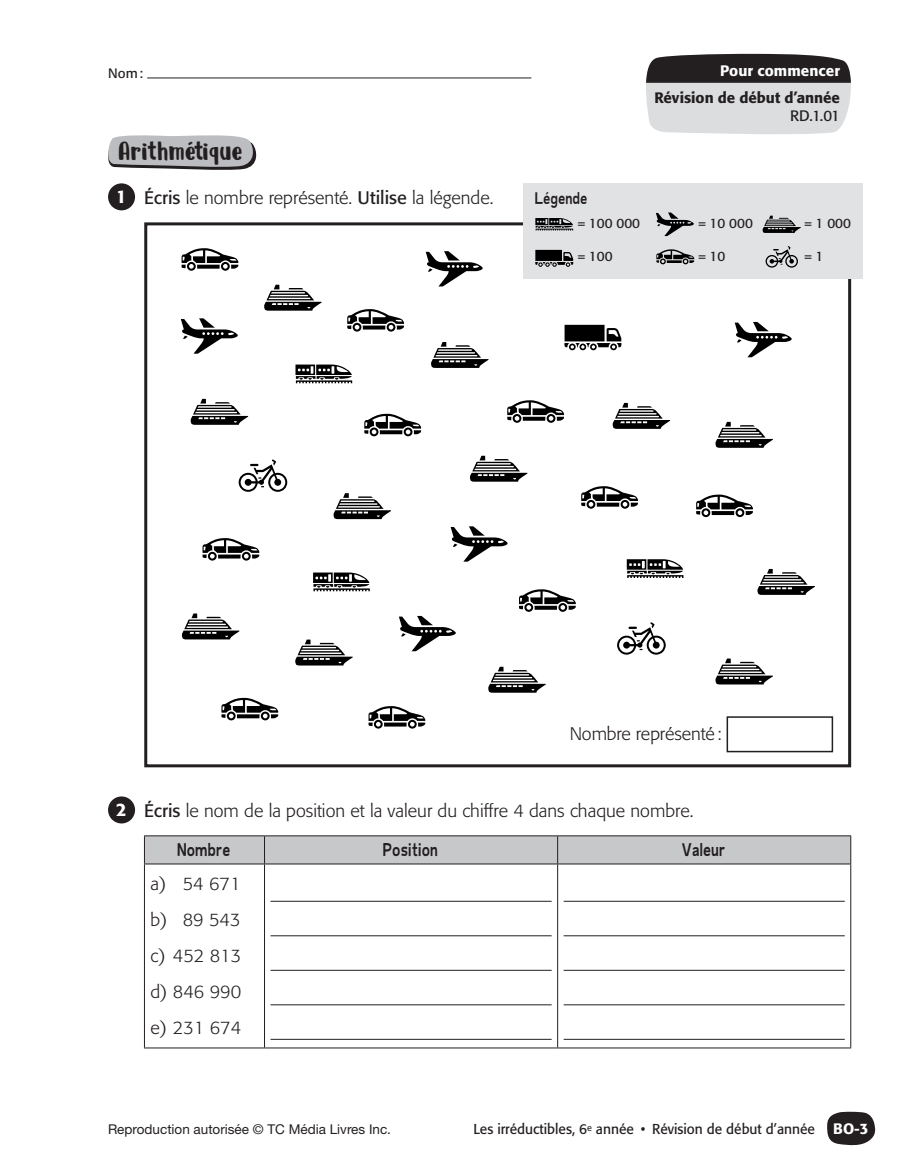
<style>
.page{position:relative;width:905px;height:1175px;background:#fff}
.page>*{position:absolute;margin:0;border:0;box-sizing:border-box;transform-origin:0 0}
.t1{font:27px "DK Millefeuille PIGE";letter-spacing:.03em;color:#231f20}
.t2{font:18px/36px "Formata Light PIGE Light";color:#231f20;text-align:justify}
.t3{font:16.5px "Burbin Casual NC";color:#231f20;scale:.9 1}
.t4{font:500 15px "Formata";color:#231f20}
.t5{font:500 15px "Formata";letter-spacing:.005em;color:#fff}
.t6{font:15px "Formata Regular PIGE Regular";color:#231f20}
.t7{font:15px "Burbin Casual NC";color:#231f20;scale:.9 1}
.t8{font:14.25px "Formata Regular PIGE Regular";color:#231f20;scale:.96 1}
.t9{font:13.5px "Helvetica Neue";color:#231f20}
.t10{font:13.5px "Formata Regular PIGE Regular";color:#231f20;scale:.75 1}
.t11{font:13.5px "Formata Regular PIGE Regular";color:#231f20}
.s1{font-family:"Formata";font-weight:500;color:#fff}
.s2{font-family:"Formata Regular PIGE Regular"}
.s3{font-family:"Formata";font-weight:500;font-size:15px;color:#fff}
</style>
<div class="page">
<div style="left:144px;top:222px;width:707px;height:545px;border:3px solid #231f20"></div>
<svg style="left:646px;top:54px;width:205px;height:81px;background:#a1a0a1"></svg>
<div style="left:108px;top:183px;width:27px;height:27px;background:#231f20;border-radius:50%"></div>
<div style="left:108px;top:796px;width:27px;height:27px;background:#231f20;border-radius:50%"></div>
<hr style="left:144px;top:1047px;width:120px;height:1px;background:#231f20">
<hr style="left:264px;top:1047px;width:293px;height:1px;background:#231f20">
<hr style="left:144px;top:835px;width:120px;height:1px;background:#231f20">
<hr style="left:264px;top:835px;width:293px;height:1px;background:#231f20">
<hr style="left:557px;top:835px;width:294px;height:1px;background:#231f20">
<div style="left:144px;top:836px;width:707px;height:27px;background:#c7c8ca"></div>
<hr style="left:144px;top:863px;width:120px;height:1px;background:#231f20">
<hr style="left:144px;top:864px;width:1px;height:183px;background:#231f20">
<hr style="left:264px;top:863px;width:293px;height:1px;background:#231f20">
<hr style="left:264px;top:864px;width:1px;height:183px;background:#231f20">
<hr style="left:557px;top:863px;width:294px;height:1px;background:#231f20">
<hr style="left:557px;top:864px;width:1px;height:183px;background:#231f20">
<hr style="left:850px;top:864px;width:1px;height:183px;background:#231f20">
<hr style="left:557px;top:1047px;width:294px;height:1px;background:#231f20">
<hr style="left:270px;top:901px;width:281px;height:1px;background:#231f20">
<hr style="left:270px;top:935px;width:281px;height:1px;background:#231f20">
<hr style="left:270px;top:970px;width:281px;height:1px;background:#231f20">
<hr style="left:270px;top:1004px;width:281px;height:1px;background:#231f20">
<hr style="left:270px;top:1039px;width:281px;height:1px;background:#231f20">
<hr style="left:563px;top:901px;width:281px;height:1px;background:#231f20">
<hr style="left:563px;top:935px;width:281px;height:1px;background:#231f20">
<hr style="left:563px;top:970px;width:281px;height:1px;background:#231f20">
<hr style="left:563px;top:1004px;width:281px;height:1px;background:#231f20">
<hr style="left:563px;top:1039px;width:281px;height:1px;background:#231f20">
<svg style="left:108px;top:135px;width:149px;height:35px;background:#b3b4b6"></svg>
<div style="left:523px;top:183px;width:340px;height:96px;background:#e1e2e4"></div>
<svg style="left:535px;top:218px;width:38px;height:12px"></svg>
<svg style="left:535px;top:250px;width:38px;height:17px"></svg>
<svg style="left:656px;top:212px;width:38px;height:24px"></svg>
<svg style="left:656px;top:249px;width:38px;height:15px"></svg>
<svg style="left:762px;top:216px;width:38px;height:17px"></svg>
<svg style="left:765px;top:246px;width:33px;height:22px"></svg>
<div style="left:726px;top:716px;width:107px;height:36px;border:2px solid #231f20"></div>
<svg style="left:295px;top:364px;width:57px;height:19px"></svg>
<svg style="left:626px;top:559px;width:57px;height:19px"></svg>
<svg style="left:313px;top:572px;width:57px;height:19px"></svg>
<svg style="left:564px;top:325px;width:57px;height:25px"></svg>
<svg style="left:426px;top:251px;width:56px;height:35px"></svg>
<svg style="left:181px;top:318px;width:57px;height:36px"></svg>
<svg style="left:734px;top:322px;width:57px;height:35px"></svg>
<svg style="left:450px;top:526px;width:57px;height:35px"></svg>
<svg style="left:399px;top:616px;width:57px;height:35px"></svg>
<svg style="left:347px;top:309px;width:57px;height:22px"></svg>
<svg style="left:202px;top:538px;width:57px;height:22px"></svg>
<svg style="left:581px;top:486px;width:57px;height:23px"></svg>
<svg style="left:364px;top:414px;width:57px;height:22px"></svg>
<svg style="left:181px;top:248px;width:57px;height:23px"></svg>
<svg style="left:696px;top:494px;width:57px;height:23px"></svg>
<svg style="left:368px;top:706px;width:57px;height:22px"></svg>
<svg style="left:221px;top:698px;width:57px;height:22px"></svg>
<svg style="left:519px;top:589px;width:56px;height:23px"></svg>
<svg style="left:507px;top:400px;width:57px;height:23px"></svg>
<svg style="left:264px;top:285px;width:57px;height:26px"></svg>
<svg style="left:431px;top:342px;width:57px;height:26px"></svg>
<svg style="left:612px;top:403px;width:58px;height:26px"></svg>
<svg style="left:715px;top:422px;width:58px;height:26px"></svg>
<svg style="left:190px;top:399px;width:58px;height:26px"></svg>
<svg style="left:333px;top:493px;width:58px;height:26px"></svg>
<svg style="left:182px;top:613px;width:57px;height:26px"></svg>
<svg style="left:295px;top:639px;width:57px;height:26px"></svg>
<svg style="left:470px;top:456px;width:57px;height:25px"></svg>
<svg style="left:757px;top:569px;width:57px;height:26px"></svg>
<svg style="left:488px;top:666px;width:57px;height:26px"></svg>
<svg style="left:715px;top:658px;width:58px;height:26px"></svg>
<svg style="left:617px;top:622px;width:48px;height:32px"></svg>
<svg style="left:238px;top:459px;width:49px;height:33px"></svg>
<svg style="left:827px;top:1111px;width:49px;height:35px"></svg>
<hr style="left:147px;top:78px;width:384px;height:1px;background:#231f20">
<p class="t11" style="left:108px;top:65px;width:37px">Nom:</p>
<h1 class="t1" style="left:118px;top:134px;width:125px">Arithmétique</h1>
<p class="t2" style="left:116px;top:180px;width:378px"><span class="s1">1</span> <span class="s2">Écris</span> le nombre représenté. <span class="s2">Utilise</span> la légende.</p>
<p class="t5" style="left:720px;top:61px;width:121px">Pour commencer</p>
<p class="t4" style="left:654px;top:88px;width:187px">Révision de début d’année</p>
<p class="t6" style="left:790px;top:106px;width:51px">RD.1.01</p>
<p class="t7" style="left:535px;top:187px;width:60px">Légende</p>
<p class="t10" style="left:578px;top:215px;width:84px">= 100 000</p>
<p class="t10" style="left:578px;top:248px;width:47px">= 100</p>
<p class="t10" style="left:698px;top:215px;width:73px">= 10 000</p>
<p class="t10" style="left:698px;top:248px;width:37px">= 10</p>
<p class="t10" style="left:804px;top:215px;width:63px">= 1 000</p>
<p class="t10" style="left:804px;top:248px;width:26px">= 1</p>
<p class="t2" style="left:569px;top:716px;width:153px">Nombre représenté:</p>
<p class="t2" style="left:116px;top:793px;width:578px"><span class="s1">2</span> <span class="s2">Écris</span> le nom de la position et la valeur du chiffre 4 dans chaque nombre.</p>
<p class="t3" style="left:178px;top:837px;width:61px">Nombre</p>
<p class="t3" style="left:383px;top:837px;width:63px">Position</p>
<p class="t3" style="left:682px;top:837px;width:50px">Valeur</p>
<p class="t2" style="left:150px;top:866px;width:92px">a) 54 671 b) 89 543 c) 452 813 d) 846 990 e) 231 674</p>
<p class="t9" style="left:108px;top:1121px;width:284px">Reproduction autorisée © TC Média Livres Inc.</p>
<p class="t8" style="left:473px;top:1120px;width:413px">Les irréductibles, 6<sup>e</sup> année • Révision de début d’année <span class="s3">BO-3</span></p>
</div>
